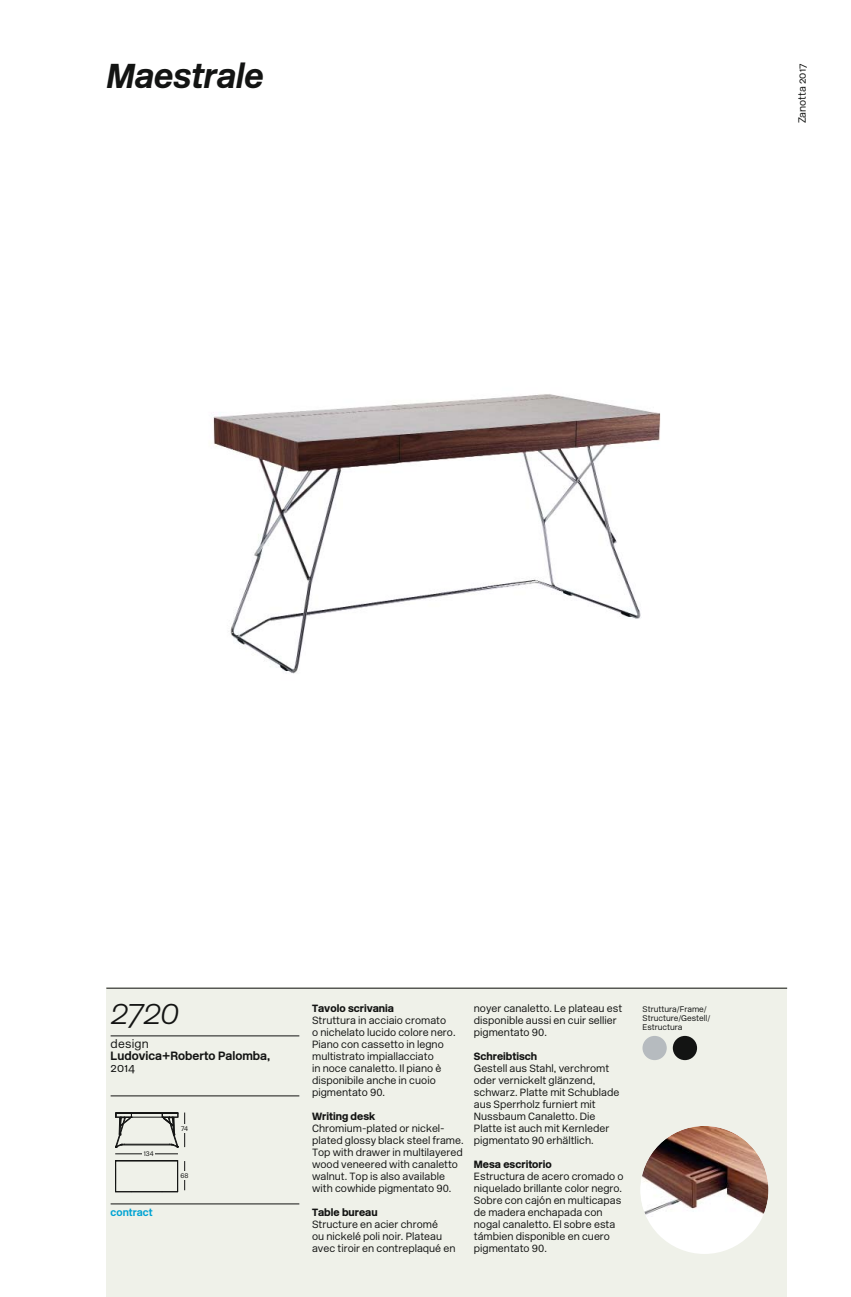
<style>
.page{position:relative;width:851px;height:1297px;background:#fff}
.page>*{position:absolute;margin:0;border:0;box-sizing:border-box;transform-origin:0 0}
.t1{font:italic 700 34.5px "New Rail Alphabet";letter-spacing:-.015em;color:#131413}
.t2{font:italic 34.5px "New Rail Alphabet White";color:#131413}
.t3{font:700 12px "New Rail Alphabet";color:#131413}
.t4{font:300 12px "New Rail Alphabet";letter-spacing:.015em;color:#131413}
.t5{font:300 10.5px/12px "New Rail Alphabet";color:#131413}
.t6{font:900 10.5px "New Rail Alphabet";color:#131413}
.t7{font:700 10.5px "New Rail Alphabet";color:#00a3d3}
.t8{font:300 8.25px/9px "New Rail Alphabet";color:#131413}
.t9{font:300 6.75px "New Rail Alphabet";color:#131413}
</style>
<div class="page">
<div style="left:106px;top:988px;width:681px;height:309px;background:#eff1e9"></div>
<hr style="left:106px;top:988px;width:681px;height:1px;background:#131413">
<hr style="left:111px;top:1035px;width:188px;height:1px;background:#131413">
<hr style="left:111px;top:1095px;width:188px;height:1px;background:#131413">
<hr style="left:111px;top:1203px;width:188px;height:1px;background:#131413">
<img style="left:213px;top:394px;width:448px;height:280px">
<div style="left:642px;top:1036px;width:24px;height:24px;background:#b6bbbf;border-radius:50%"></div>
<div style="left:672px;top:1036px;width:25px;height:24px;background:#131413;border-radius:50%"></div>
<div style="left:640px;top:1126px;width:128px;height:128px;background:#fff;border-radius:50%"></div>
<img style="left:640px;top:1126px;width:128px;height:90px">
<svg style="left:115px;top:1112px;width:64px;height:36px"></svg>
<hr style="left:115px;top:1153px;width:63px;height:1px;background:#131413">
<hr style="left:184px;top:1112px;width:1px;height:35px;background:#131413">
<div style="left:142px;top:1149px;width:13px;height:9px;background:#eff1e9"></div>
<div style="left:178px;top:1124px;width:13px;height:9px;background:#eff1e9"></div>
<svg style="left:115px;top:1160px;width:70px;height:33px"></svg>
<h1 class="t1" style="left:106px;top:63px;width:159px">Maestrale</h1>
<p class="t5" style="left:796px;top:123px;width:61px;rotate:-90deg">Zanotta 2017</p>
<h1 class="t2" style="left:111px;top:999px;width:71px">2720</h1>
<p class="t4" style="left:111px;top:1039px;width:40px">design</p>
<p class="t3" style="left:111px;top:1051px;width:161px">Ludovica+Roberto Palomba,</p>
<p class="t4" style="left:111px;top:1063px;width:26px">2014</p>
<p class="t9" style="left:144px;top:1151px;width:12px">134</p>
<p class="t7" style="left:111px;top:1208px;width:44px">contract</p>
<p class="t9" style="left:181px;top:1126px;width:8px">74</p>
<p class="t9" style="left:180px;top:1173px;width:10px">68</p>
<p class="t6" style="left:312px;top:1004px;width:83px">Tavolo scrivania</p>
<p class="t5" style="left:312px;top:1015px;width:145px">Struttura in acciaio cromato<br>o nichelato lucido colore nero.<br>Piano con cassetto in legno multistrato impiallacciato<br>in noce canaletto. Il piano è disponibile anche in cuoio pigmentato 90.</p>
<p class="t6" style="left:312px;top:1112px;width:65px">Writing desk</p>
<p class="t5" style="left:312px;top:1123px;width:153px">Chromium-plated or nickel&shy;plated glossy black steel frame.<br>Top with drawer in multilayered wood veneered with canaletto walnut. Top is also available with cowhide pigmentato 90.</p>
<p class="t6" style="left:312px;top:1208px;width:67px">Table bureau</p>
<p class="t5" style="left:312px;top:1219px;width:145px">Structure en acier chromé<br>ou nickelé poli noir. Plateau avec tiroir en contreplaqué en</p>
<p class="t5" style="left:474px;top:1003px;width:150px">noyer canaletto. Le plateau est disponible aussi en cuir sellier pigmentato 90.</p>
<p class="t6" style="left:474px;top:1052px;width:65px">Schreibtisch</p>
<p class="t5" style="left:474px;top:1063px;width:147px">Gestell aus Stahl, verchromt oder vernickelt glänzend, schwarz. Platte mit Schublade aus Sperrholz furniert mit<br>Nussbaum Canaletto. Die<br>Platte ist auch mit Kernleder pigmentato 90 erhältlich.</p>
<p class="t6" style="left:474px;top:1160px;width:79px">Mesa escritorio</p>
<p class="t5" style="left:474px;top:1171px;width:151px">Estructura de acero cromado o niquelado brillante color negro.<br>Sobre con cajón en multicapas de madera enchapada con nogal canaletto. El sobre esta támbien disponible en cuero pigmentato 90.</p>
<p class="t8" style="left:642px;top:1005px;width:69px">Struttura/Frame/<br>Structure/Gestell/<br>Estructura</p>
</div>
